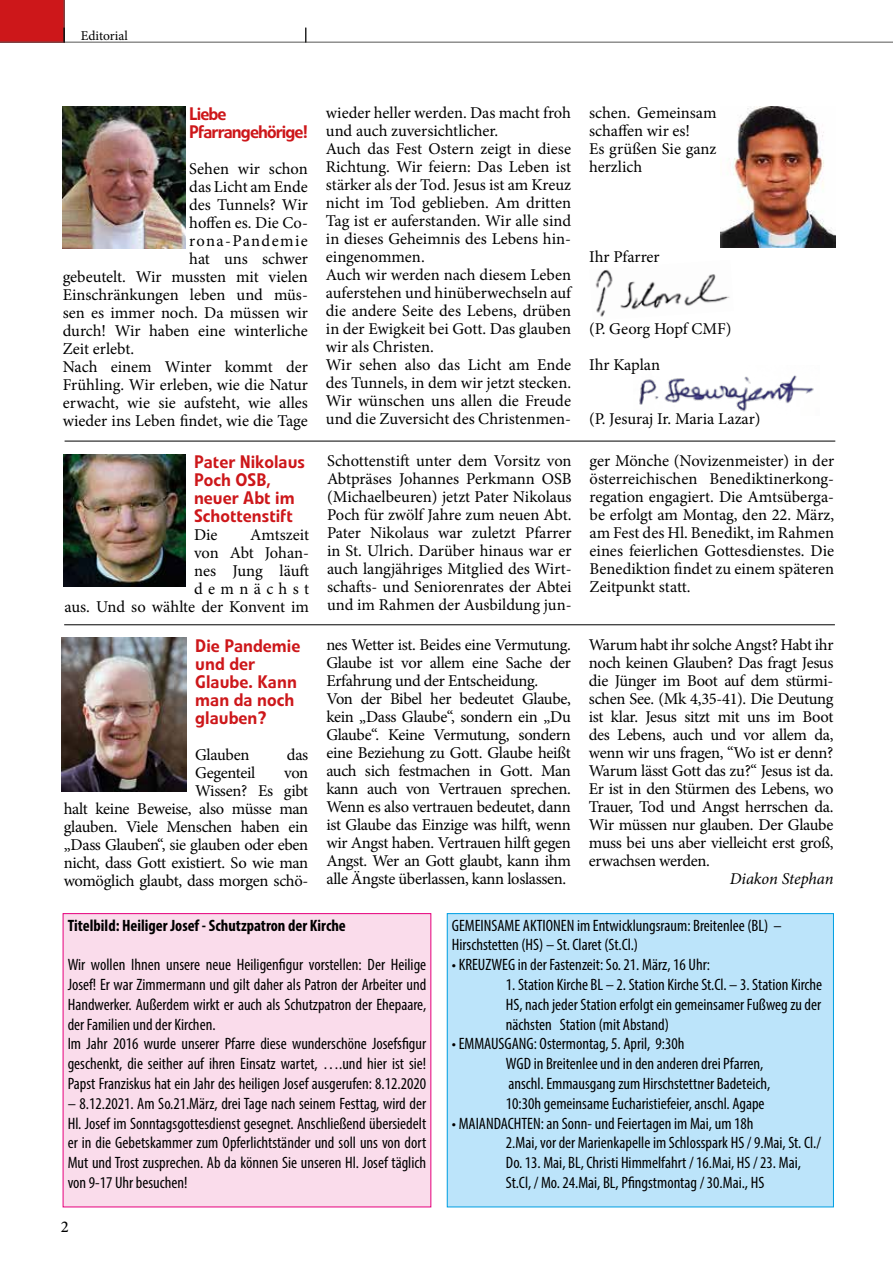
<style>
.page{position:relative;width:893px;height:1263px;background:#fff}
.page>*{position:absolute;margin:0;border:0;box-sizing:border-box;transform-origin:0 0}
.t1{font:500 18px/18px "Linotype Veto";color:#cd171a}
.t2{font:500 18px/18px "Linotype Veto";letter-spacing:-.05em;color:#cd171a}
.t3{font:16.5px/18px "Minion Pro";letter-spacing:-.01em;color:#000}
.t4{font:condensed 16.5px/19.8px "Myriad Pro";color:#000}
.t5{font:700 condensed 16.5px "Myriad Pro";color:#000}
.t6{font:16.5px "Minion Pro";letter-spacing:.08em;color:#000}
.t7{font:italic 16.5px "Minion Pro";letter-spacing:-.01em;color:#000}
.t8{font:500 16.5px "Minion Pro";color:#000}
.t9{font:13.5px "Minion Pro";color:#000}
</style>
<div class="page">
<div style="left:0;top:0;width:65px;height:43px;background:#cd171a"></div>
<hr style="left:0;top:42px;width:893px;height:1px;background:#575756">
<hr style="left:64px;top:0;width:1px;height:43px;background:#575756">
<img style="left:595px;top:269px;width:135px;height:48px">
<svg style="left:64px;top:28px;width:1px;height:15px"></svg>
<svg style="left:305px;top:28px;width:1px;height:14px"></svg>
<hr style="left:64px;top:624px;width:771px;height:1px;background:#000">
<img style="left:639px;top:375px;width:175px;height:37px">
<img style="left:721px;top:107px;width:114px;height:141px">
<img style="left:62px;top:638px;width:125px;height:153px">
<hr style="left:65px;top:441px;width:770px;height:1px;background:#000">
<img style="left:63px;top:106px;width:122px;height:142px">
<img style="left:63px;top:454px;width:123px;height:132px">
<div style="left:447px;top:914px;width:386px;height:293px;background:#bce4fa"></div>
<div style="left:447px;top:913px;width:387px;height:294px;border:1px solid #009fe3"></div>
<div style="left:63px;top:914px;width:368px;height:293px;background:#fadceb"></div>
<p class="t9" style="left:81px;top:26px;width:49px">Editorial</p>
<p class="t2" style="left:189px;top:105px;width:120px">Liebe<br>Pfarrangehörige!</p>
<p class="t3" style="left:189px;top:160px;width:120px">Sehen wir schon</p>
<p class="t3" style="left:189px;top:178px;width:120px">das Licht am Ende</p>
<p class="t3" style="left:189px;top:196px;width:120px">des Tunnels? Wir</p>
<p class="t3" style="left:189px;top:214px;width:120px">hoffen es. Die Co-</p>
<p class="t6" style="left:189px;top:230px;width:120px">rona-Pandemie</p>
<p class="t3" style="left:189px;top:250px;width:120px">hat uns schwer</p>
<p class="t3" style="left:63px;top:268px;width:247px">gebeutelt. Wir mussten mit vielen</p>
<p class="t3" style="left:63px;top:286px;width:247px">Einschränkungen leben und müs-</p>
<p class="t3" style="left:63px;top:304px;width:247px">sen es immer noch. Da müssen wir</p>
<p class="t3" style="left:63px;top:322px;width:247px">durch! Wir haben eine winterliche</p>
<p class="t3" style="left:63px;top:340px;width:73px">Zeit erlebt.</p>
<p class="t3" style="left:63px;top:358px;width:247px">Nach einem Winter kommt der</p>
<p class="t3" style="left:63px;top:376px;width:247px">Frühling. Wir erleben, wie die Natur</p>
<p class="t3" style="left:63px;top:394px;width:247px">erwacht, wie sie aufsteht, wie alles</p>
<p class="t3" style="left:63px;top:412px;width:247px">wieder ins Leben findet, wie die Tage</p>
<p class="t1" style="left:194px;top:453px;width:112px">Pater Nikolaus<br>Poch OSB, neuer Abt im<br>Schottenstift</p>
<p class="t3" style="left:194px;top:526px;width:25px">Die</p>
<p class="t3" style="left:64px;top:526px;width:246px;text-align:right">Amtszeit<br>von Abt Johan-<br>nes Jung läuft<br>demnächst<br>aus. Und so wählte der Konvent im</p>
<p class="t1" style="left:195px;top:637px;width:107px">Die Pandemie und der<br>Glaube. Kann man da noch glauben?</p>
<p class="t3" style="left:195px;top:745px;width:56px">Glauben</p>
<p class="t3" style="left:287px;top:745px;width:23px">das</p>
<p class="t3" style="left:195px;top:763px;width:62px">Gegenteil</p>
<p class="t3" style="left:64px;top:763px;width:246px;text-align:right">von<br>Wissen? Es gibt<br>halt keine Beweise, also müsse man glauben. Viele Menschen haben ein „Dass Glauben“, sie glauben oder eben nicht, dass Gott existiert. So wie man womöglich glaubt, dass morgen schö-</p>
<p class="t3" style="left:326px;top:104px;width:247px">wieder heller werden. Das macht froh und auch zuversichtlicher.<br>Auch das Fest Ostern zeigt in diese<br>Richtung. Wir feiern: Das Leben ist stärker als der Tod. Jesus ist am Kreuz nicht im Tod geblieben. Am dritten<br>Tag ist er auferstanden. Wir alle sind in dieses Geheimnis des Lebens hin&shy;eingenommen.<br>Auch wir werden nach diesem Leben auferstehen und hinüberwechseln auf die andere Seite des Lebens, drüben in der Ewigkeit bei Gott. Das glauben wir als Christen.<br>Wir sehen also das Licht am Ende des Tunnels, in dem wir jetzt stecken.<br>Wir wünschen uns allen die Freude und die Zuversicht des Christenmen-</p>
<p class="t3" style="left:589px;top:104px;width:129px">schen. Gemeinsam schaffen wir es!<br>Es grüßen Sie ganz herzlich</p>
<p class="t3" style="left:589px;top:248px;width:72px">Ihr Pfarrer</p>
<p class="t3" style="left:589px;top:311px;width:144px;line-height:36px">(P. Georg Hopf CMF)<br>Ihr Kaplan</p>
<p class="t3" style="left:589px;top:410px;width:173px">(P. Jesuraj Ir. Maria Lazar)</p>
<p class="t3" style="left:327px;top:452px;width:246px;text-align:justify">Schottenstift unter dem Vorsitz von Abtpräses Johannes Perkmann OSB (Michaelbeuren) jetzt Pater Nikolaus Poch für zwölf Jahre zum neuen Abt.<br>Pater Nikolaus war zuletzt Pfarrer in St. Ulrich. Darüber hinaus war er auch langjähriges Mitglied des Wirt&shy;schafts- und Seniorenrates der Abtei und im Rahmen der Ausbildung jun-</p>
<p class="t3" style="left:590px;top:452px;width:246px;text-align:justify">ger Mönche (Novizenmeister) in der österreichischen Benediktinerkong&shy;regation engagiert. Die Amtsüberga&shy;be erfolgt am Montag, den 22. März, am Fest des Hl. Benedikt, im Rahmen eines feierlichen Gottesdienstes. Die Benediktion findet zu einem späteren Zeitpunkt statt.</p>
<p class="t3" style="left:326px;top:636px;width:246px">nes Wetter ist. Beides eine Vermutung.<br>Glaube ist vor allem eine Sache der Erfahrung und der Entscheidung.<br>Von der Bibel her bedeutet Glaube, kein „Dass Glaube“, sondern ein „Du Glaube“. Keine Vermutung, sondern eine Beziehung zu Gott. Glaube heißt auch sich festmachen in Gott. Man kann auch von Vertrauen sprechen.<br>Wenn es also vertrauen bedeutet, dann ist Glaube das Einzige was hilft, wenn wir Angst haben. Vertrauen hilft gegen Angst. Wer an Gott glaubt, kann ihm alle Ängste überlassen, kann loslassen.</p>
<p class="t3" style="left:589px;top:636px;width:246px;text-align:justify">Warum habt ihr solche Angst? Habt ihr noch keinen Glauben? Das fragt Jesus die Jünger im Boot auf dem stürmi&shy;schen See. (Mk 4,35-41). Die Deutung ist klar. Jesus sitzt mit uns im Boot des Lebens, auch und vor allem da, wenn wir uns fragen, “Wo ist er denn?<br>Warum lässt Gott das zu?“ Jesus ist da.<br>Er ist in den Stürmen des Lebens, wo Trauer, Tod und Angst herrschen da.<br>Wir müssen nur glauben. Der Glaube muss bei uns aber vielleicht erst groß, erwachsen werden.</p>
<p class="t7" style="left:730px;top:867px;width:105px">Diakon Stephan</p>
<p class="t5" style="left:68px;top:915px;width:280px">Titelbild: Heiliger Josef - Schutzpatron der Kirche</p>
<p class="t4" style="left:68px;top:955px;width:360px">Wir wollen Ihnen unsere neue Heiligenfigur vorstellen: Der Heilige Josef! Er war Zimmermann und gilt daher als Patron der Arbeiter und Handwerker. Außerdem wirkt er auch als Schutzpatron der Ehepaare, der Familien und der Kirchen.<br>Im Jahr 2016 wurde unserer Pfarre diese wunderschöne Josefsfigur geschenkt, die seither auf ihren Einsatz wartet, ….und hier ist sie!<br>Papst Franziskus hat ein Jahr des heiligen Josef ausgerufen: 8.12.2020</p>
<p class="t4" style="left:68px;top:1093px;width:360px;text-align:justify">– 8.12.2021. Am So.21.März, drei Tage nach seinem Festtag, wird der Hl. Josef im Sonntagsgottesdienst gesegnet. Anschließend übersiedelt er in die Gebetskammer zum Opferlichtständer und soll uns von dort Mut und Trost zusprechen. Ab da können Sie unseren Hl. Josef täglich von 9-17 Uhr besuchen!</p>
<p class="t8" style="left:61px;top:1216px;width:9px">2</p>
<p class="t4" style="left:452px;top:915px;width:331px">GEMEINSAME AKTIONEN im Entwicklungsraum: Breitenlee (BL) –<br>Hirschstetten (HS) – St. Claret (St.Cl.)</p>
<p class="t4" style="left:452px;top:955px;width:260px">• KREUZWEG in der Fastenzeit: So. 21. März, 16 Uhr:</p>
<p class="t4" style="left:506px;top:974px;width:318px;text-align:justify">1. Station Kirche BL – 2. Station Kirche St.Cl. – 3. Station Kirche HS, nach jeder Station erfolgt ein gemeinsamer Fußweg zu der nächsten Station (mit Abstand)</p>
<p class="t4" style="left:506px;top:1034px;width:266px;text-indent:-54px">• EMMAUSGANG: Ostermontag, 5. April, 9:30h<br>WGD in Breitenlee und in den anderen drei Pfarren, anschl. Emmausgang zum Hirschstettner Badeteich, 10:30h gemeinsame Eucharistiefeier, anschl. Agape</p>
<p class="t4" style="left:506px;top:1113px;width:317px;text-indent:-54px">• MAIANDACHTEN: an Sonn- und Feiertagen im Mai, um 18h<br>2.Mai, vor der Marienkapelle im Schlosspark HS / 9.Mai, St. Cl./ Do. 13. Mai, BL, Christi Himmelfahrt / 16.Mai, HS / 23. Mai, St.Cl, / Mo. 24.Mai, BL, Pfingstmontag / 30.Mai., HS</p>
</div>
